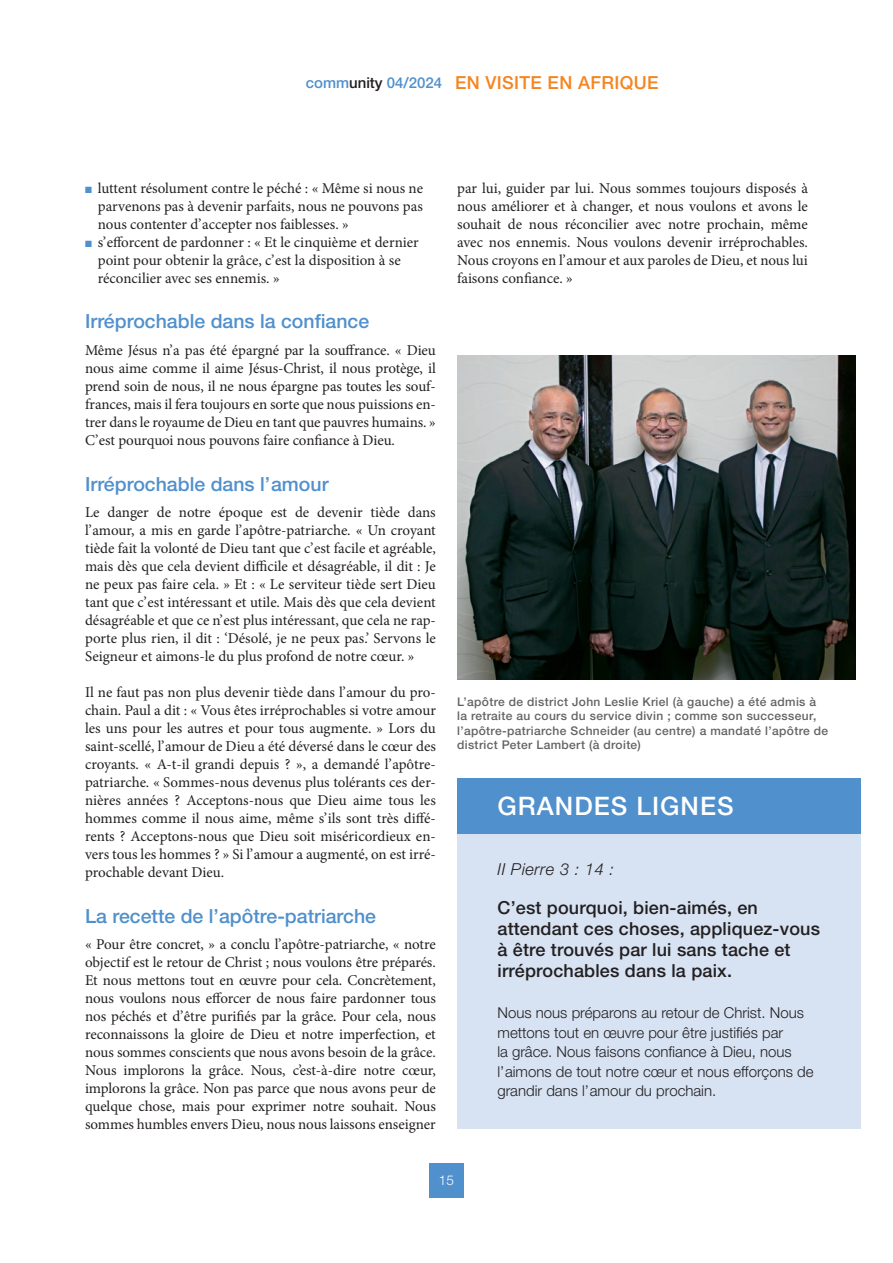
<style>
.page{position:relative;width:893px;height:1263px;background:#fff}
.page>*{position:absolute;margin:0;border:0;box-sizing:border-box;transform-origin:0 0}
.t1{font:500 25.5px "Helvetica Neue LTW1 G";letter-spacing:.04em;color:#fff}
.t2{font:500 19.5px "Helvetica Neue LTW1 G";color:#5090cc}
.t3{font:500 18px/21px "Helvetica Neue LTW1 G";letter-spacing:.01em;color:#231f20}
.t4{font:500 18px "Helvetica Neue LTW1 G";letter-spacing:.02em;color:#f58520}
.t5{font:italic 300 16.5px "Helvetica Neue LTW1 G";letter-spacing:.03em;color:#231f20}
.t6{font:15px/18px "Minion Pro";letter-spacing:-.005em;color:#231f20;text-align:justify}
.t7{font:300 15px/19.5px "Helvetica Neue LTW1 G";color:#231f20}
.t8{font:300 13.5px "Helvetica Neue LTW1 G";color:#fff}
.t9{font:500 12px/14.4px "Helvetica Neue LTW1 G";letter-spacing:.03em;color:#636366}
.s1{font-size:15px;color:#5090cc}
.s2{font-size:15px;color:#231f20}
.s3{color:#5090cc}
</style>
<div class="page">
<div style="left:429px;top:1163px;width:34px;height:34px;background:#5090cc"></div>
<div style="left:457px;top:778px;width:404px;height:351px;background:#d7e3f3"></div>
<div style="left:457px;top:778px;width:404px;height:56px;background:#5090cc"></div>
<img style="left:457px;top:355px;width:398px;height:324px">
<p class="t4" style="left:306px;top:72px;width:354px"><span class="s1">comm</span><span class="s2">unity</span> <span class="s1">04/2024</span> EN VISITE EN AFRIQUE</p>
<p class="t6" style="left:98px;top:179px;width:327px;text-indent:-13px"><span class="s3">■</span> luttent résolument contre le péché : « Même si nous ne parvenons pas à devenir parfaits, nous ne pouvons pas nous contenter d’accepter nos faiblesses. »</p>
<p class="t6" style="left:98px;top:233px;width:323px;text-align:left;text-indent:-13px"><span class="s3">■</span> s’efforcent de pardonner : « Et le cinquième et dernier point pour obtenir la grâce, c’est la disposition à se réconcilier avec ses ennemis. »</p>
<h2 class="t2" style="left:85px;top:310px;width:286px">Irréprochable dans la confiance</h2>
<p class="t6" style="left:85px;top:341px;width:352px">Même Jésus n’a pas été épargné par la souffrance. « Dieu nous aime comme il aime Jésus-Christ, il nous protège, il prend soin de nous, il ne nous épargne pas toutes les souf&shy;frances, mais il fera toujours en sorte que nous puissions en&shy;trer dans le royaume de Dieu en tant que pauvres humains. » C’est pourquoi nous pouvons faire confiance à Dieu.</p>
<h2 class="t2" style="left:85px;top:472px;width:245px">Irréprochable dans l’amour</h2>
<p class="t6" style="left:85px;top:503px;width:352px">Le danger de notre époque est de devenir tiède dans l’amour, a mis en garde l’apôtre-patriarche. « Un croyant tiède fait la volonté de Dieu tant que c’est facile et agréable, mais dès que cela devient difficile et désagréable, il dit : Je ne peux pas faire cela. » Et : « Le serviteur tiède sert Dieu tant que c’est intéressant et utile. Mais dès que cela devient désagréable et que ce n’est plus intéressant, que cela ne rap&shy;porte plus rien, il dit : ‘Désolé, je ne peux pas.’ Servons le Seigneur et aimons-le du plus profond de notre cœur. »</p>
<p class="t6" style="left:85px;top:683px;width:352px">Il ne faut pas non plus devenir tiède dans l’amour du pro&shy;chain. Paul a dit : « Vous êtes irréprochables si votre amour les uns pour les autres et pour tous augmente. » Lors du saint-scellé, l’amour de Dieu a été déversé dans le cœur des croyants. « A-t-il grandi depuis ? », a demandé l’apôtre&shy;patriarche. « Sommes-nous devenus plus tolérants ces der&shy;nières années ? Acceptons-nous que Dieu aime tous les hommes comme il nous aime, même s’ils sont très diffé&shy;rents ? Acceptons-nous que Dieu soit miséricordieux en&shy;vers tous les hommes ? » Si l’amour a augmenté, on est irré&shy;prochable devant Dieu.</p>
<h2 class="t2" style="left:85px;top:904px;width:293px">La recette de l’apôtre-patriarche</h2>
<p class="t6" style="left:85px;top:935px;width:352px">« Pour être concret, » a conclu l’apôtre-patriarche, « notre objectif est le retour de Christ ; nous voulons être préparés.<br>Et nous mettons tout en œuvre pour cela. Concrètement, nous voulons nous efforcer de nous faire pardonner tous nos péchés et d’être purifiés par la grâce. Pour cela, nous reconnaissons la gloire de Dieu et notre imperfection, et nous sommes conscients que nous avons besoin de la grâce.<br>Nous implorons la grâce. Nous, c’est-à-dire notre cœur, implorons la grâce. Non pas parce que nous avons peur de quelque chose, mais pour exprimer notre souhait. Nous sommes humbles envers Dieu, nous nous laissons enseigner</p>
<p class="t6" style="left:457px;top:179px;width:352px">par lui, guider par lui. Nous sommes toujours disposés à nous améliorer et à changer, et nous voulons et avons le souhait de nous réconcilier avec notre prochain, même avec nos ennemis. Nous voulons devenir irréprochables.<br>Nous croyons en l’amour et aux paroles de Dieu, et nous lui faisons confiance. »</p>
<p class="t9" style="left:457px;top:694px;width:373px">L’apôtre de district John Leslie Kriel (à gauche) a été admis à la retraite au cours du service divin ; comme son successeur, l’apôtre-patriarche Schneider (au centre) a mandaté l’apôtre de district Peter Lambert (à droite)</p>
<h1 class="t1" style="left:497px;top:791px;width:238px">GRANDES LIGNES</h1>
<p class="t5" style="left:497px;top:859px;width:118px">II Pierre 3 : 14 :</p>
<p class="t3" style="left:497px;top:897px;width:324px">C’est pourquoi, bien-aimés, en attendant ces choses, appliquez-vous à être trouvés par lui sans tache et irréprochables dans la paix.</p>
<p class="t7" style="left:497px;top:1003px;width:317px">Nous nous préparons au retour de Christ. Nous mettons tout en œuvre pour être justifiés par<br>la grâce. Nous faisons confiance à Dieu, nous l’aimons de tout notre cœur et nous efforçons de grandir dans l’amour du prochain.</p>
<p class="t8" style="left:439px;top:1172px;width:17px">15</p>
</div>
